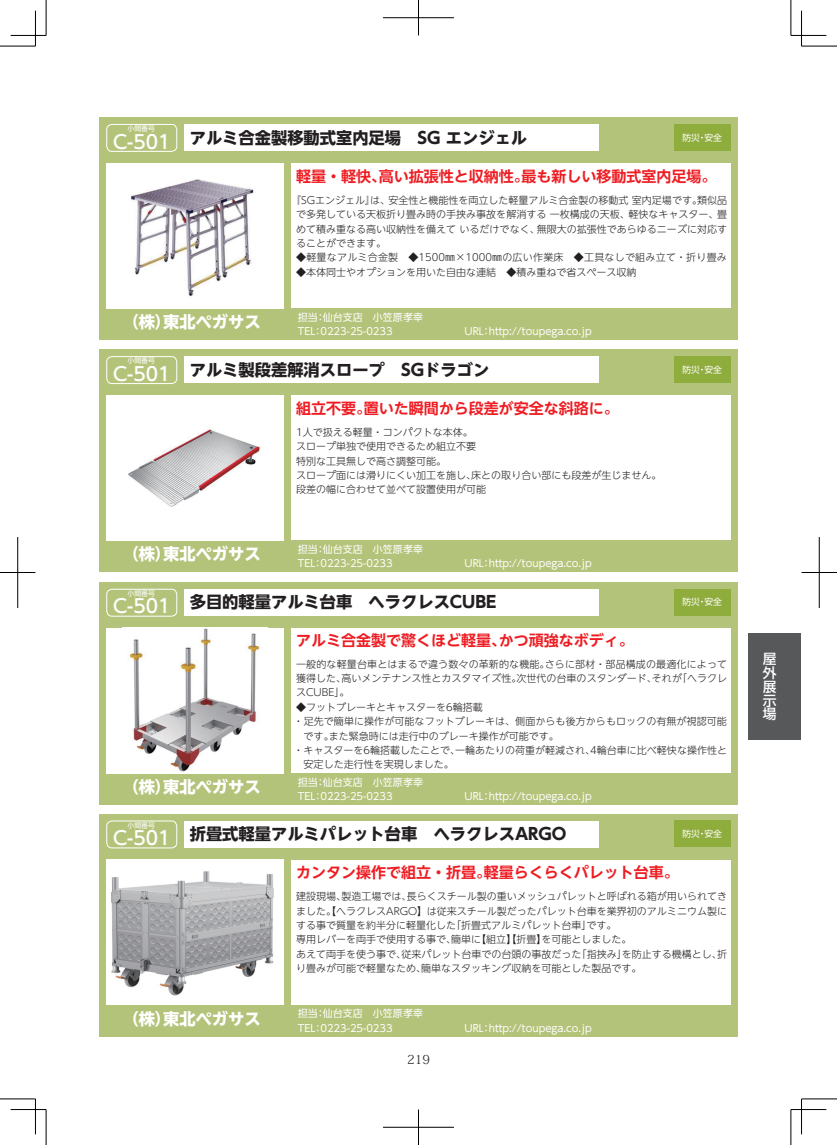
<style>
.page{position:relative;width:837px;height:1145px;background:#fff}
.page>*{position:absolute;margin:0;border:0;box-sizing:border-box;transform-origin:0 0}
.t1{font:700 16.25px "UD Shin Go NT Pro";color:#231f20}
.t2{font:700 16.25px "UD Shin Go NT Pro";color:#fff}
.t3{font:700 15px "UD Shin Go NT Pro De";color:#ee1d23}
.t4{font:500 13.75px/13.8px "UD Shin Go Pro";color:#fff;text-align:justify}
.t5{font:300 12.5px "Koz Min Pro";color:#231f20}
.t6{font:300 10px/14.4px "UD Shin Go NT Pro";color:#231f20}
.t7{font:10px "UD Shin Go NT Pro";color:#fff}
.t8{font:300 10px "UD Shin Go NT Pro";letter-spacing:.025em;color:#231f20}
.t9{font:8.75px "UD Shin Go NT Pro";color:#fff}
.t10{font:6.88px "UD Shin Go NT Pro";color:#fff}
.s1{font-weight:500;font-size:18.75px;color:#fff}
</style>
<div class="page">
<div style="left:99px;top:813px;width:638px;height:223px;background:#b4c37a"></div>
<div style="left:106px;top:820px;width:71px;height:28px;border:1px solid #fff;border-radius:5px"></div>
<div style="left:673px;top:820px;width:57px;height:27px;background:#8fad3d"></div>
<div style="left:291px;top:859px;width:439px;height:145px;background:#fff"></div>
<div style="left:184px;top:820px;width:415px;height:27px;background:#fff"></div>
<div style="left:106px;top:859px;width:177px;height:146px;background:#fff"></div>
<img style="left:111px;top:871px;width:163px;height:125px">
<div style="left:99px;top:582px;width:638px;height:223px;background:#b4c37a"></div>
<div style="left:106px;top:589px;width:71px;height:27px;border:1px solid #fff;border-radius:5px"></div>
<div style="left:673px;top:589px;width:57px;height:26px;background:#8fad3d"></div>
<div style="left:291px;top:628px;width:439px;height:145px;background:#fff"></div>
<div style="left:184px;top:589px;width:415px;height:26px;background:#fff"></div>
<div style="left:106px;top:628px;width:177px;height:145px;background:#fff"></div>
<img style="left:129px;top:628px;width:131px;height:144px">
<div style="left:99px;top:349px;width:638px;height:223px;background:#b4c37a"></div>
<div style="left:106px;top:356px;width:71px;height:28px;border:1px solid #fff;border-radius:5px"></div>
<div style="left:673px;top:356px;width:57px;height:27px;background:#8fad3d"></div>
<div style="left:291px;top:395px;width:439px;height:145px;background:#fff"></div>
<div style="left:184px;top:356px;width:415px;height:27px;background:#fff"></div>
<div style="left:106px;top:395px;width:177px;height:145px;background:#fff"></div>
<img style="left:128px;top:428px;width:132px;height:79px">
<div style="left:99px;top:117px;width:638px;height:223px;background:#b4c37a"></div>
<div style="left:106px;top:124px;width:71px;height:28px;border:1px solid #fff;border-radius:5px"></div>
<div style="left:673px;top:124px;width:57px;height:27px;background:#8fad3d"></div>
<div style="left:291px;top:163px;width:439px;height:145px;background:#fff"></div>
<div style="left:184px;top:124px;width:415px;height:27px;background:#fff"></div>
<div style="left:106px;top:163px;width:177px;height:145px;background:#fff"></div>
<img style="left:130px;top:179px;width:126px;height:118px">
<div style="left:748px;top:633px;width:52px;height:106px;background:#57585a"></div>
<hr style="left:0;top:46px;width:35px;height:1px;background:#000">
<hr style="left:801px;top:46px;width:35px;height:1px;background:#000">
<hr style="left:0;top:1098px;width:35px;height:1px;background:#000">
<hr style="left:801px;top:1098px;width:35px;height:1px;background:#000">
<hr style="left:46px;top:0;width:1px;height:35px;background:#000">
<hr style="left:46px;top:1109px;width:1px;height:35px;background:#000">
<hr style="left:790px;top:0;width:1px;height:35px;background:#000">
<hr style="left:790px;top:1109px;width:1px;height:35px;background:#000">
<hr style="left:11px;top:35px;width:35px;height:1px;background:#000">
<hr style="left:790px;top:35px;width:36px;height:1px;background:#000">
<hr style="left:11px;top:1109px;width:35px;height:1px;background:#000">
<hr style="left:790px;top:1109px;width:36px;height:1px;background:#000">
<hr style="left:35px;top:11px;width:1px;height:35px;background:#000">
<hr style="left:35px;top:1098px;width:1px;height:36px;background:#000">
<hr style="left:801px;top:11px;width:1px;height:35px;background:#000">
<hr style="left:801px;top:1098px;width:1px;height:36px;background:#000">
<hr style="left:383px;top:18px;width:71px;height:1px;background:#000">
<hr style="left:418px;top:0;width:1px;height:35px;background:#000">
<hr style="left:383px;top:1127px;width:71px;height:1px;background:#000">
<hr style="left:418px;top:1109px;width:1px;height:35px;background:#000">
<hr style="left:0;top:572px;width:35px;height:1px;background:#000">
<hr style="left:18px;top:537px;width:1px;height:71px;background:#000">
<hr style="left:801px;top:572px;width:35px;height:1px;background:#000">
<hr style="left:818px;top:537px;width:1px;height:71px;background:#000">
<p class="t10" style="left:127px;top:123px;width:29px">小間番号</p>
<h1 class="t1" style="left:113px;top:124px;width:415px"><span class="s1">C-501</span> アルミ合金製移動式室内足場　SG エンジェル</h1>
<p class="t9" style="left:682px;top:130px;width:41px">防災・安全</p>
<h2 class="t3" style="left:296px;top:164px;width:421px">軽量・軽快、高い拡張性と収納性。最も新しい移動式室内足場。</h2>
<p class="t6" style="left:296px;top:192px;width:432px;text-align:justify;text-indent:-5px">『SGエンジェル』は、安全性と機能性を両立した軽量アルミ合金製の移動式 室内足場です。類似品で多発している天板折り畳み時の手挟み事故を解消する 一枚構成の天板、軽快なキャスター、畳めて積み重なる高い収納性を備えて いるだけでなく、無限大の拡張性であらゆるニーズに対応することができます。</p>
<p class="t8" style="left:296px;top:249px;width:432px">◆軽量なアルミ合金製　◆1500mm×1000mmの広い作業床　◆工具なしで組み立て・折り畳み</p>
<p class="t6" style="left:296px;top:264px;width:341px">◆本体同士やオプションを用いた自由な連結　◆積み重ねで省スペース収納</p>
<h1 class="t2" style="left:122px;top:308px;width:140px">（株）東北ペガサス</h1>
<p class="t7" style="left:298px;top:309px;width:126px">担当：仙台支店　小笠原孝幸</p>
<p class="t7" style="left:298px;top:323px;width:96px">TEL：0223-25-0233</p>
<p class="t7" style="left:464px;top:323px;width:129px">URL：http://toupega.co.jp</p>
<p class="t10" style="left:127px;top:355px;width:29px">小間番号</p>
<h1 class="t1" style="left:113px;top:356px;width:377px"><span class="s1">C-501</span> アルミ製段差解消スロープ　SGドラゴン</h1>
<h2 class="t3" style="left:296px;top:396px;width:324px">組立不要。置いた瞬間から段差が安全な斜路に。</h2>
<p class="t6" style="left:296px;top:439px;width:366px">スロープ単独で使用できるため組立不要<br>特別な工具無しで高さ調整可能。<br>スロープ面には滑りにくい加工を施し、床との取り合い部にも段差が生じません。段差の幅に合わせて並べて設置使用が可能　</p>
<h1 class="t2" style="left:122px;top:541px;width:140px">（株）東北ペガサス</h1>
<p class="t7" style="left:298px;top:541px;width:126px">担当：仙台支店　小笠原孝幸</p>
<p class="t7" style="left:298px;top:555px;width:96px">TEL：0223-25-0233</p>
<p class="t7" style="left:464px;top:555px;width:129px">URL：http://toupega.co.jp</p>
<p class="t10" style="left:127px;top:588px;width:29px">小間番号</p>
<h1 class="t1" style="left:113px;top:589px;width:384px"><span class="s1">C-501</span> 多目的軽量アルミ台車　ヘラクレスCUBE</h1>
<h2 class="t3" style="left:296px;top:628px;width:339px">アルミ合金製で驚くほど軽量、かつ頑強なボディ。</h2>
<p class="t9" style="left:682px;top:362px;width:41px">防災・安全</p>
<p class="t9" style="left:682px;top:595px;width:41px">防災・安全</p>
<p class="t6" style="left:296px;top:656px;width:432px;text-align:justify">一般的な軽量台車とはまるで違う数々の革新的な機能。さらに部材・部品構成の最適化によって獲得した、高いメンテナンス性とカスタマイズ性。次世代の台車のスタンダード、それが「ヘラクレスCUBE」。</p>
<p class="t6" style="left:296px;top:699px;width:188px">◆フットブレーキとキャスターを6輪搭載</p>
<p class="t6" style="left:293px;top:714px;width:434px">・足先で簡単に操作が可能なフットブレーキは、側面からも後方からもロックの有無が視認可能</p>
<p class="t6" style="left:303px;top:728px;width:256px">です。また緊急時には走行中のブレーキ操作が可能です。</p>
<p class="t6" style="left:293px;top:742px;width:435px">・キャスターを6輪搭載したことで、一輪あたりの荷重が軽減され、4輪台車に比べ軽快な操作性と</p>
<p class="t6" style="left:303px;top:757px;width:151px">安定した走行性を実現しました。</p>
<h1 class="t2" style="left:122px;top:773px;width:140px">（株）東北ペガサス</h1>
<p class="t7" style="left:298px;top:773px;width:126px">担当：仙台支店　小笠原孝幸</p>
<p class="t7" style="left:298px;top:788px;width:96px">TEL：0223-25-0233</p>
<p class="t7" style="left:464px;top:788px;width:129px">URL：http://toupega.co.jp</p>
<p class="t10" style="left:127px;top:819px;width:29px">小間番号</p>
<h1 class="t1" style="left:113px;top:820px;width:454px"><span class="s1">C-501</span> 折畳式軽量アルミパレット台車　ヘラクレスARGO</h1>
<h2 class="t3" style="left:296px;top:860px;width:384px">カンタン操作で組立・折畳。軽量らくらくパレット台車。</h2>
<p class="t9" style="left:682px;top:826px;width:41px">防災・安全</p>
<p class="t6" style="left:296px;top:889px;width:432px">建設現場、製造工場では、長らくスチール製の重いメッシュパレットと呼ばれる箱が用いられてきました。【ヘラクレスARGO】は従来スチール製だったパレット台車を業界初のアルミニウム製にする事で質量を約半分に軽量化した「折畳式アルミパレット台車」です。<br>専用レバーを両手で使用する事で、簡単に【組立】【折畳】を可能としました。<br>あえて両手を使う事で、従来パレット台車での台頭の事故だった「指挟み」を防止する機構とし、折り畳みが可能で軽量なため、簡単なスタッキング収納を可能とした製品です。</p>
<h1 class="t2" style="left:122px;top:1005px;width:140px">（株）東北ペガサス</h1>
<p class="t7" style="left:298px;top:1005px;width:126px">担当：仙台支店　小笠原孝幸</p>
<p class="t7" style="left:298px;top:1019px;width:96px">TEL：0223-25-0233</p>
<p class="t7" style="left:464px;top:1019px;width:129px">URL：http://toupega.co.jp</p>
<p class="t5" style="left:407px;top:1050px;width:24px">219</p>
<h3 class="t4" style="left:762px;top:652px;width:15px">屋外展示場</h3>
</div>
